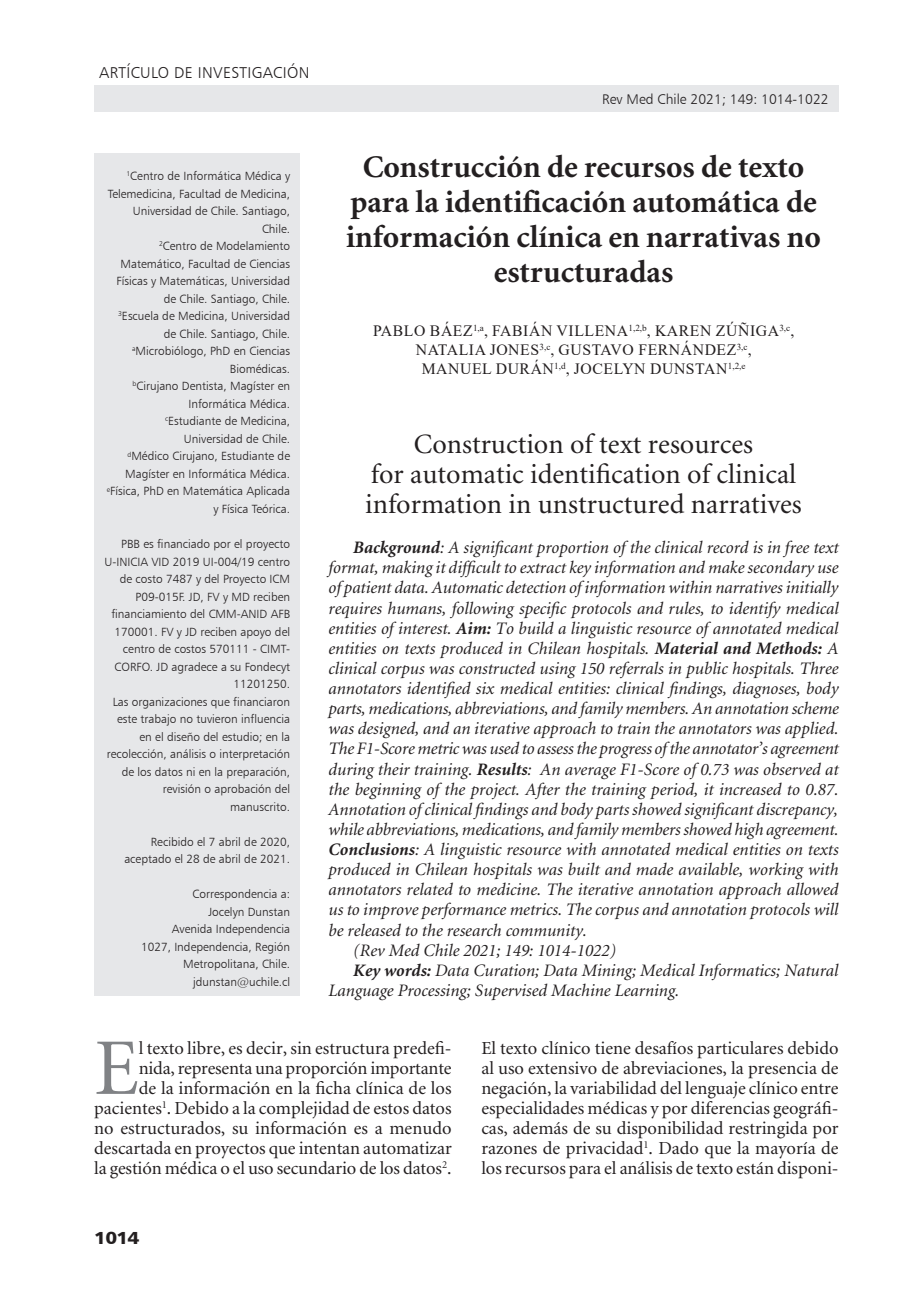
<style>
.page{position:relative;width:918px;height:1315px;background:#fff}
.page>*{position:absolute;margin:0;border:0;box-sizing:border-box;transform-origin:0 0}
.t1{font:80.33px "Minion";color:#808285}
.t2{font:700 31.5px/35px "Minion";color:#231f20;text-align:center}
.t3{font:28px/29.8px "Minion";color:#231f20;text-align:center}
.t4{font:18.38px/20.1px "Minion";letter-spacing:-.005em;color:#231f20;text-align:right}
.t5{font:italic 17.5px "Minion";color:#231f20}
.t6{font:17.5px "Humanist 777 BT Black B";color:#231f20;scale:1.1 1}
.t7{font:15.75px/18.9px "Times New Roman";letter-spacing:.035em;color:#231f20;text-align:center}
.t8{font:15.75px "Humanist 777 BT Light B";letter-spacing:.02em;color:#231f20}
.t9{font:14px "Humanist 777 BT Light B";color:#231f20}
.t10{font:11.9px/17.5px "Humanist 777 BT Light B";color:#231f20;text-align:right}
.s1{font-weight:700}
</style>
<div class="page">
<div style="left:94px;top:85px;width:744px;height:26px;background:#e6e7e9"></div>
<div style="left:94px;top:154px;width:206px;height:842px;background:#e6e7e9"></div>
<p class="t8" style="left:99px;top:63px;width:212px">ARTÍCULO DE INVESTIGACIÓN</p>
<p class="t9" style="left:602px;top:90px;width:228px">Rev Med Chile 2021; 149: 1014-1022</p>
<p class="t10" style="left:107px;top:167px;width:185px"><sup>1</sup>Centro de Informática Médica y<br>Telemedicina, Facultad de Medicina,<br>Universidad de Chile. Santiago,<br>Chile.<br><sup>2</sup>Centro de Modelamiento<br>Matemático, Facultad de Ciencias<br>Físicas y Matemáticas, Universidad de Chile. Santiago, Chile.<br><sup>3</sup>Escuela de Medicina, Universidad de Chile. Santiago, Chile. <sup>a</sup>Microbiólogo, PhD en Ciencias<br>Biomédicas.<br><sup>b</sup>Cirujano Dentista, Magíster en<br>Informática Médica.<br><sup>c</sup>Estudiante de Medicina,<br>Universidad de Chile.<br><sup>d</sup>Médico Cirujano, Estudiante de<br>Magíster en Informática Médica. <sup>e</sup>Física, PhD en Matemática Aplicada y Física Teórica.</p>
<p class="t10" style="left:104px;top:535px;width:187px">PBB es financiado por el proyecto<br>U-INICIA VID 2019 UI-004/19 centro de costo 7487 y del Proyecto ICM<br>P09-015F. JD, FV y MD reciben financiamiento del CMM-ANID AFB<br>170001. FV y JD reciben apoyo del centro de costos 570111 - CIMT-<br>CORFO. JD agradece a su Fondecyt<br>11201250.<br>Las organizaciones que financiaron este trabajo no tuvieron influencia en el diseño del estudio; en la recolección, análisis o interpretación de los datos ni en la preparación, revisión o aprobación del manuscrito.</p>
<p class="t10" style="left:124px;top:832px;width:167px">Recibido el 7 abril de 2020, aceptado el 28 de abril de 2021.</p>
<p class="t10" style="left:141px;top:885px;width:151px">Correspondencia a:<br>Jocelyn Dunstan<br>Avenida Independencia<br>1027, Independencia, Región<br>Metropolitana, Chile. jdunstan@uchile.cl</p>
<h2 class="t2" style="left:346px;top:151px;width:476px">Construcción de recursos de texto para la identificación automática de información clínica en narrativas no estructuradas</h2>
<p class="t7" style="left:373px;top:321px;width:423px">PABLO BÁEZ<sup>1,a</sup>, FABIÁN VILLENA<sup>1,2,b</sup>, KAREN ZÚÑIGA<sup>3,c</sup>,<br>NATALIA JONES<sup>3,c</sup>, GUSTAVO FERNÁNDEZ<sup>3,c</sup>,<br>MANUEL DURÁN<sup>1,d</sup>, JOCELYN DUNSTAN<sup>1,2,e</sup></p>
<h3 class="t3" style="left:365px;top:430px;width:438px">Construction of text resources<br>for automatic identification of clinical information in unstructured narratives</h3>
<p class="t5" style="left:353px;top:539px;width:487px"><span class="s1">Background</span>: A significant proportion of the clinical record is in free text</p>
<p class="t5" style="left:328px;top:559px;width:512px">format, making it difficult to extract key information and make secondary use</p>
<p class="t5" style="left:328px;top:579px;width:511px">of patient data. Automatic detection of information within narratives initially</p>
<p class="t5" style="left:328px;top:599px;width:512px">requires humans, following specific protocols and rules, to identify medical</p>
<p class="t5" style="left:328px;top:619px;width:511px">entities of interest. <span class="s1">Aim:</span> To build a linguistic resource of annotated medical</p>
<p class="t5" style="left:328px;top:639px;width:511px">entities on texts produced in Chilean hospitals. <span class="s1">Material and Methods:</span> A</p>
<p class="t5" style="left:328px;top:659px;width:511px">clinical corpus was constructed using 150 referrals in public hospitals. Three</p>
<p class="t5" style="left:328px;top:680px;width:511px">annotators identified six medical entities: clinical findings, diagnoses, body</p>
<p class="t5" style="left:328px;top:700px;width:512px">parts, medications, abbreviations, and family members. An annotation scheme</p>
<p class="t5" style="left:328px;top:720px;width:511px">was designed, and an iterative approach to train the annotators was applied.</p>
<p class="t5" style="left:328px;top:740px;width:512px">The F1-Score metric was used to assess the progress of the annotator’s agreement</p>
<p class="t5" style="left:328px;top:760px;width:511px">during their training. <span class="s1">Results</span>: An average F1-Score of 0.73 was observed at</p>
<p class="t5" style="left:328px;top:780px;width:511px">the beginning of the project. After the training period, it increased to 0.87.</p>
<p class="t5" style="left:328px;top:800px;width:511px">Annotation of clinical findings and body parts showed significant discrepancy,</p>
<p class="t5" style="left:328px;top:820px;width:511px">while abbreviations, medications, and family members showed high agreement.</p>
<p class="t5" style="left:328px;top:841px;width:512px"><span class="s1">Conclusions</span>: A linguistic resource with annotated medical entities on texts</p>
<p class="t5" style="left:328px;top:861px;width:512px">produced in Chilean hospitals was built and made available, working with</p>
<p class="t5" style="left:328px;top:881px;width:511px">annotators related to medicine. The iterative annotation approach allowed</p>
<p class="t5" style="left:328px;top:901px;width:511px">us to improve performance metrics. The corpus and annotation protocols will</p>
<p class="t5" style="left:328px;top:921px;width:260px">be released to the research community.</p>
<p class="t5" style="left:353px;top:941px;width:264px">(Rev Med Chile 2021; 149: 1014-1022)</p>
<p class="t5" style="left:353px;top:961px;width:487px"><span class="s1">Key words:</span> Data Curation; Data Mining; Medical Informatics; Natural</p>
<p class="t5" style="left:328px;top:981px;width:352px">Language Processing; Supervised Machine Learning.</p>
<p class="t4" style="left:94px;top:1038px;width:359px">l texto libre, es decir, sin estructura predefi-<br>nida, representa una proporción importante<br>de la información en la ficha clínica de los pacientes<sup>1</sup>. Debido a la complejidad de estos datos no estructurados, su información es a menudo descartada en proyectos que intentan automatizar la gestión médica o el uso secundario de los datos<sup>2</sup>.</p>
<p class="t4" style="left:481px;top:1038px;width:359px;text-align:justify">El texto clínico tiene desafíos particulares debido al uso extensivo de abreviaciones, la presencia de negación, la variabilidad del lenguaje clínico entre especialidades médicas y por diferencias geográfi&shy;cas, además de su disponibilidad restringida por razones de privacidad<sup>1</sup>. Dado que la mayoría de los recursos para el análisis de texto están disponi-</p>
<h1 class="t1" style="left:94px;top:1028px;width:46px">E</h1>
<p class="t6" style="left:94px;top:1226px;width:43px">1014</p>
</div>
